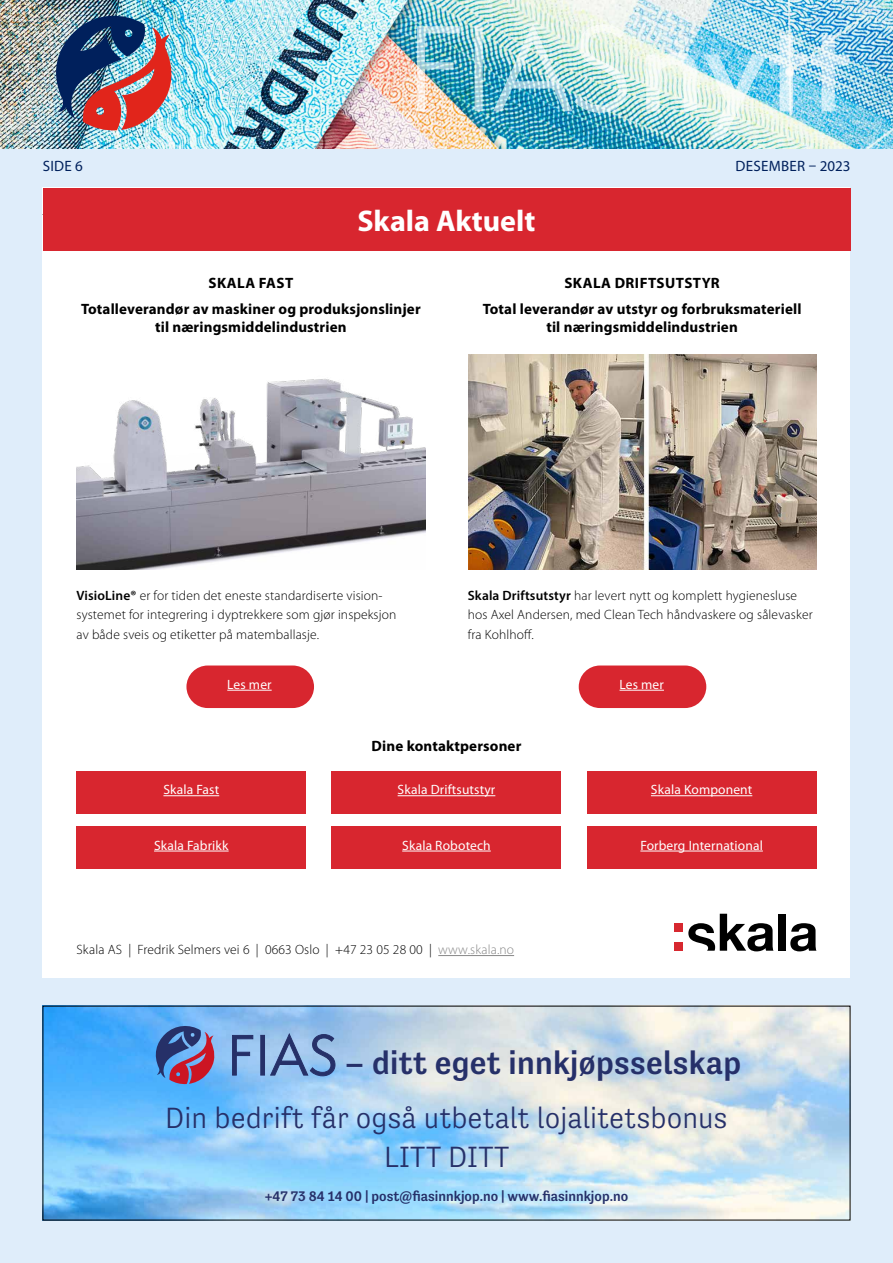
<style>
.page{position:relative;width:893px;height:1263px;background:#dfedfa}
.page>*{position:absolute;margin:0;border:0;box-sizing:border-box;transform-origin:0 0}
.t1{font:500 33px "Tenso";letter-spacing:.01em;color:#263069}
.t2{font:300 30px/39px "Tenso";color:#263069;text-align:center}
.t3{font:700 30px "Myriad Pro";color:#fff}
.t4{font:700 15px/26.5px "Myriad Pro";letter-spacing:.01em;color:#000;text-align:center}
.t5{font:15px "Myriad Pro";letter-spacing:.02em;color:#00205c}
.t6{font:500 14.25px "Tenso";color:#263069}
.t7{font:300 13.5px/19.5px "Myriad Pro";letter-spacing:.01em;color:#000}
.t8{font:13.5px "Myriad Pro";letter-spacing:.01em;color:#fff}
.s1{font-weight:600}
.s2{color:#878787}
</style>
<div class="page">
<img style="left:0;top:0;width:893px;height:149px">
<img style="left:417px;top:24px;width:432px;height:116px">
<img style="left:50px;top:11px;width:124px;height:120px">
<div style="left:43px;top:187px;width:807px;height:791px;background:#fff"></div>
<div style="left:43px;top:188px;width:807px;height:63px;background:#d8262f"></div>
<img style="left:45px;top:1008px;width:803px;height:210px">
<svg style="left:153px;top:1024px;width:63px;height:60px;background:#6f6b9e"></svg>
<svg style="left:232px;top:1035px;width:21px;height:41px"></svg>
<hr style="left:261px;top:1035px;width:3px;height:40px;background:#263068">
<div style="left:260px;top:1035px;width:5px;height:40px;border:1px solid #263068"></div>
<svg style="left:270px;top:1033px;width:66px;height:43px;background:#7999c6"></svg>
<img style="left:77px;top:378px;width:348px;height:192px">
<img style="left:469px;top:355px;width:347px;height:215px">
<div style="left:186px;top:665px;width:128px;height:43px;background:#d8262f;border-radius:21px"></div>
<hr style="left:227px;top:690px;width:45px;height:1px;background:#fff">
<div style="left:579px;top:665px;width:127px;height:43px;background:#d8262f;border-radius:21px"></div>
<hr style="left:619px;top:690px;width:45px;height:1px;background:#fff">
<hr style="left:438px;top:955px;width:76px;height:1px;background:#878787">
<div style="left:778px;top:914px;width:8px;height:37px;background:#000"></div>
<svg style="left:688px;top:914px;width:85px;height:37px"></svg>
<svg style="left:790px;top:923px;width:26px;height:28px"></svg>
<div style="left:675px;top:924px;width:8px;height:8px;background:#d7282f"></div>
<div style="left:675px;top:943px;width:8px;height:8px;background:#d7282f"></div>
<div style="left:77px;top:771px;width:229px;height:42px;background:#d8262f"></div>
<hr style="left:163px;top:795px;width:56px;height:1px;background:#fff">
<div style="left:77px;top:826px;width:229px;height:42px;background:#d8262f"></div>
<hr style="left:154px;top:851px;width:75px;height:1px;background:#fff">
<div style="left:332px;top:771px;width:229px;height:42px;background:#d8262f"></div>
<hr style="left:398px;top:795px;width:97px;height:1px;background:#fff">
<div style="left:332px;top:826px;width:229px;height:42px;background:#d8262f"></div>
<hr style="left:402px;top:851px;width:89px;height:1px;background:#fff">
<div style="left:587px;top:771px;width:229px;height:42px;background:#d8262f"></div>
<hr style="left:651px;top:795px;width:101px;height:1px;background:#fff">
<div style="left:587px;top:826px;width:229px;height:42px;background:#d8262f"></div>
<hr style="left:640px;top:851px;width:123px;height:1px;background:#fff">
<p class="t5" style="left:43px;top:156px;width:42px">SIDE 6</p>
<p class="t5" style="left:735px;top:156px;width:116px">DESEMBER – 2023</p>
<h2 class="t3" style="left:358px;top:201px;width:179px">Skala Aktuelt</h2>
<p class="t4" style="left:81px;top:269px;width:341px">SKALA FAST<br>Totalleverandør av maskiner og produksjonslinjer</p>
<p class="t4" style="left:155px;top:313px;width:193px">til næringsmiddelindustrien</p>
<p class="t4" style="left:483px;top:269px;width:320px">SKALA DRIFTSUTSTYR<br>Total leverandør av utstyr og forbruksmateriell</p>
<p class="t4" style="left:546px;top:313px;width:193px">til næringsmiddelindustrien</p>
<p class="t7" style="left:77px;top:585px;width:321px"><span class="s1">VisioLine®</span> er for tiden det eneste standardiserte vision&shy;systemet for integrering i dyptrekkere som gjør inspeksjon av både sveis og etiketter på matemballasje.</p>
<p class="t7" style="left:468px;top:585px;width:346px"><span class="s1">Skala Driftsutstyr</span> har levert nytt og komplett hygienesluse hos Axel Andersen, med Clean Tech håndvaskere og sålevasker fra Kohlhoff.</p>
<p class="t8" style="left:227px;top:676px;width:46px">Les mer</p>
<p class="t8" style="left:619px;top:676px;width:46px">Les mer</p>
<p class="t8" style="left:163px;top:781px;width:57px">Skala Fast</p>
<p class="t8" style="left:154px;top:837px;width:76px">Skala Fabrikk</p>
<p class="t4" style="left:372px;top:732px;width:151px">Dine kontaktpersoner</p>
<p class="t8" style="left:398px;top:781px;width:99px">Skala Driftsutstyr</p>
<p class="t8" style="left:402px;top:837px;width:90px">Skala Robotech</p>
<p class="t7" style="left:77px;top:940px;width:439px">Skala AS | Fredrik Selmers vei 6 | 0663 Oslo | +47 23 05 28 00 | <span class="s2">www.skala.no</span></p>
<p class="t8" style="left:651px;top:781px;width:103px">Skala Komponent</p>
<p class="t8" style="left:640px;top:837px;width:124px">Forberg International</p>
<h1 class="t1" style="left:345px;top:1044px;width:398px">– ditt eget innkjøpsselskap</h1>
<h2 class="t2" style="left:165px;top:1098px;width:564px">Din bedrift får også utbetalt lojalitetsbonus<br>LITT DITT</h2>
<p class="t6" style="left:265px;top:1188px;width:365px">+47 73 84 14 00 | post@fiasinnkjop.no | www.fiasinnkjop.no</p>
</div>
